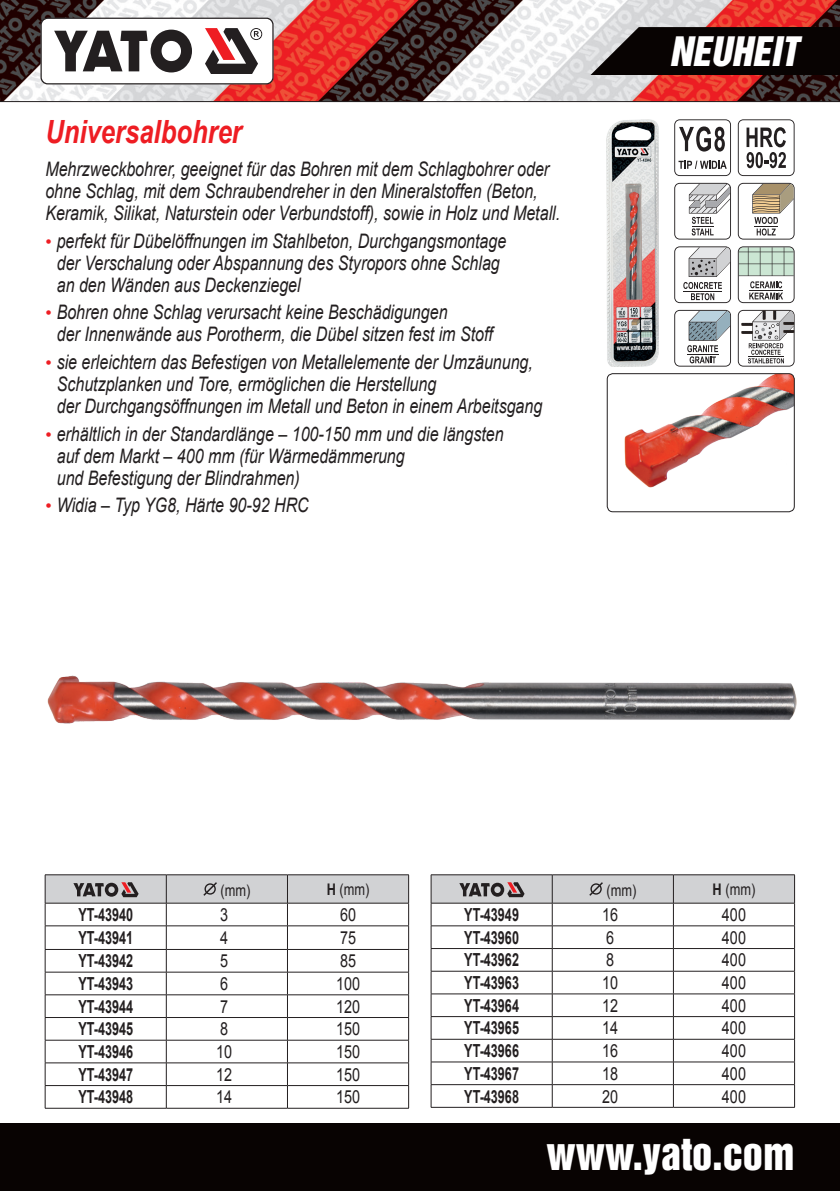
<style>
.page{position:relative;width:840px;height:1191px;background:#fff}
.page>*{position:absolute;margin:0;border:0;box-sizing:border-box;transform-origin:0 0}
.t1{font:40.4px "Switzerland Inserat";color:#fff}
.Opis_01{font:italic 37.2px "Switzerland Inserat";color:#fff}
.Nazwa_02{font:italic 700 32px "Arial";color:#ee1d23;scale:.8 1}
.Opis_02{font:italic 20px/22px "Arial";color:#231f20;scale:.8 1}
.NUMER_ARTYKULU_02-03{font:700 18px "Arial";color:#231f20;scale:.7 1}
.PARAMETR_02-03{font:18px "Arial";color:#231f20;scale:.8 1}
.Tabela_00000{font:18px "Arial";color:#231f20;scale:.8 1}
.Tabela_Parametr{font:16px "Arial";color:#231f20;scale:.8 1}
.Tabela_jednostka{font:16px "Arial";color:#231f20;scale:.8 1}
.s1{font-style:normal;font-size:18px;color:#ee1d23}
.s2{font-weight:700}
</style>
<div class="page">
<div style="left:0;top:1123px;width:839px;height:68px;background:#080302"></div>
<svg style="left:0;top:0;width:839px;height:102px"></svg>
<svg style="left:40px;top:18px;width:233px;height:66px"></svg>
<svg style="left:674px;top:119px;width:56px;height:57px"></svg>
<svg style="left:737px;top:119px;width:57px;height:57px"></svg>
<svg style="left:674px;top:183px;width:56px;height:56px"></svg>
<svg style="left:737px;top:183px;width:57px;height:56px"></svg>
<svg style="left:674px;top:246px;width:56px;height:57px"></svg>
<svg style="left:674px;top:310px;width:56px;height:56px"></svg>
<svg style="left:737px;top:246px;width:57px;height:57px"></svg>
<svg style="left:737px;top:310px;width:57px;height:56px"></svg>
<img style="left:47px;top:675px;width:748px;height:48px">
<img style="left:606px;top:119px;width:52px;height:247px">
<hr style="left:430px;top:1107px;width:122px;height:1px;background:#231f20">
<hr style="left:552px;top:1107px;width:121px;height:1px;background:#231f20">
<hr style="left:673px;top:1107px;width:121px;height:1px;background:#231f20">
<svg style="left:430px;top:874px;width:364px;height:233px"></svg>
<hr style="left:45px;top:1108px;width:121px;height:1px;background:#231f20">
<hr style="left:166px;top:1108px;width:121px;height:1px;background:#231f20">
<hr style="left:287px;top:1108px;width:121px;height:1px;background:#231f20">
<svg style="left:45px;top:874px;width:364px;height:234px"></svg>
<img style="left:624px;top:374px;width:169px;height:113px">
<div style="left:606px;top:373px;width:188px;height:139px;border:1px solid #231f20;border-radius:6px"></div>
<svg style="left:590px;top:27px;width:249px;height:48px;background:#1d1817"></svg>
<p class="Nazwa_02" style="left:45px;top:110px;width:247px">Universalbohrer</p>
<p class="Opis_02" style="left:45px;top:158px;width:644px">Mehrzweckbohrer, geeignet für das Bohren mit dem Schlagbohrer oder ohne Schlag, mit dem Schraubendreher in den Mineralstoffen (Beton,<br>Keramik, Silikat, Naturstein oder Verbundstoff), sowie in Holz und Metall.</p>
<p class="Opis_02" style="left:57px;top:230px;width:563px;text-indent:-11px"><span class="s1">•</span> perfekt für Dübelöffnungen im Stahlbeton, Durchgangsmontage der Verschalung oder Abspannung des Styropors ohne Schlag an den Wänden aus Deckenziegel</p>
<p class="Opis_02" style="left:57px;top:302px;width:546px;text-indent:-11px"><span class="s1">•</span> Bohren ohne Schlag verursacht keine Beschädigungen<br>der Innenwände aus Porotherm, die Dübel sitzen fest im Stoff</p>
<p class="Opis_02" style="left:57px;top:351px;width:608px;text-indent:-11px"><span class="s1">•</span> sie erleichtern das Befestigen von Metallelemente der Umzäunung,<br>Schutzplanken und Tore, ermöglichen die Herstellung<br>der Durchgangsöffnungen im Metall und Beton in einem Arbeitsgang</p>
<p class="Opis_02" style="left:57px;top:423px;width:560px;text-indent:-11px"><span class="s1">•</span> erhältlich in der Standardlänge – 100-150 mm und die längsten auf dem Markt – 400 mm (für Wärmedämmerung<br>und Befestigung der Blindrahmen)</p>
<p class="Opis_02" style="left:45px;top:495px;width:330px"><span class="s1">•</span> Widia – Typ YG8, Härte 90-92 HRC</p>
<p class="Opis_01" style="left:669px;top:28px;width:137px">NEUHEIT</p>
<p class="Tabela_jednostka" style="left:220px;top:879px;width:39px">(mm)</p>
<p class="Tabela_Parametr" style="left:326px;top:878px;width:55px"><span class="s2">H</span> (mm)</p>
<p class="Tabela_jednostka" style="left:606px;top:879px;width:39px">(mm)</p>
<p class="Tabela_Parametr" style="left:712px;top:878px;width:55px"><span class="s2">H</span> (mm)</p>
<p class="NUMER_ARTYKULU_02-03" style="left:78px;top:902px;width:80px">YT-43940</p>
<p class="Tabela_00000" style="left:220px;top:903px;width:12px">3</p>
<p class="PARAMETR_02-03" style="left:340px;top:903px;width:22px">60</p>
<p class="NUMER_ARTYKULU_02-03" style="left:78px;top:926px;width:80px">YT-43941</p>
<p class="Tabela_00000" style="left:220px;top:926px;width:12px">4</p>
<p class="PARAMETR_02-03" style="left:340px;top:926px;width:22px">75</p>
<p class="NUMER_ARTYKULU_02-03" style="left:78px;top:949px;width:80px">YT-43942</p>
<p class="Tabela_00000" style="left:220px;top:949px;width:12px">5</p>
<p class="PARAMETR_02-03" style="left:340px;top:949px;width:22px">85</p>
<p class="NUMER_ARTYKULU_02-03" style="left:78px;top:971px;width:80px">YT-43943</p>
<p class="Tabela_00000" style="left:220px;top:972px;width:12px">6</p>
<p class="PARAMETR_02-03" style="left:336px;top:972px;width:32px">100</p>
<p class="NUMER_ARTYKULU_02-03" style="left:78px;top:994px;width:80px">YT-43944</p>
<p class="Tabela_00000" style="left:220px;top:994px;width:12px">7</p>
<p class="PARAMETR_02-03" style="left:336px;top:994px;width:32px">120</p>
<p class="NUMER_ARTYKULU_02-03" style="left:78px;top:1017px;width:80px">YT-43945</p>
<p class="Tabela_00000" style="left:220px;top:1017px;width:12px">8</p>
<p class="PARAMETR_02-03" style="left:336px;top:1017px;width:32px">150</p>
<p class="NUMER_ARTYKULU_02-03" style="left:78px;top:1039px;width:80px">YT-43946</p>
<p class="Tabela_00000" style="left:216px;top:1040px;width:22px">10</p>
<p class="PARAMETR_02-03" style="left:336px;top:1040px;width:32px">150</p>
<p class="NUMER_ARTYKULU_02-03" style="left:78px;top:1062px;width:80px">YT-43947</p>
<p class="Tabela_00000" style="left:216px;top:1062px;width:22px">12</p>
<p class="PARAMETR_02-03" style="left:336px;top:1062px;width:32px">150</p>
<p class="NUMER_ARTYKULU_02-03" style="left:78px;top:1085px;width:80px">YT-43948</p>
<p class="Tabela_00000" style="left:216px;top:1085px;width:22px">14</p>
<p class="PARAMETR_02-03" style="left:336px;top:1085px;width:32px">150</p>
<p class="NUMER_ARTYKULU_02-03" style="left:464px;top:902px;width:80px">YT-43949</p>
<p class="Tabela_00000" style="left:601px;top:903px;width:22px">16</p>
<p class="PARAMETR_02-03" style="left:721px;top:903px;width:32px">400</p>
<p class="NUMER_ARTYKULU_02-03" style="left:464px;top:925px;width:80px">YT-43960</p>
<p class="Tabela_00000" style="left:605px;top:925px;width:12px">6</p>
<p class="PARAMETR_02-03" style="left:721px;top:925px;width:32px">400</p>
<p class="NUMER_ARTYKULU_02-03" style="left:464px;top:948px;width:80px">YT-43962</p>
<p class="Tabela_00000" style="left:605px;top:948px;width:12px">8</p>
<p class="PARAMETR_02-03" style="left:721px;top:948px;width:32px">400</p>
<p class="NUMER_ARTYKULU_02-03" style="left:464px;top:970px;width:80px">YT-43963</p>
<p class="Tabela_00000" style="left:601px;top:971px;width:22px">10</p>
<p class="PARAMETR_02-03" style="left:721px;top:971px;width:32px">400</p>
<p class="NUMER_ARTYKULU_02-03" style="left:464px;top:993px;width:80px">YT-43964</p>
<p class="Tabela_00000" style="left:601px;top:993px;width:22px">12</p>
<p class="PARAMETR_02-03" style="left:721px;top:993px;width:32px">400</p>
<p class="NUMER_ARTYKULU_02-03" style="left:464px;top:1016px;width:80px">YT-43965</p>
<p class="Tabela_00000" style="left:601px;top:1016px;width:22px">14</p>
<p class="PARAMETR_02-03" style="left:721px;top:1016px;width:32px">400</p>
<p class="NUMER_ARTYKULU_02-03" style="left:464px;top:1038px;width:80px">YT-43966</p>
<p class="Tabela_00000" style="left:601px;top:1039px;width:22px">16</p>
<p class="PARAMETR_02-03" style="left:721px;top:1039px;width:32px">400</p>
<p class="NUMER_ARTYKULU_02-03" style="left:464px;top:1061px;width:80px">YT-43967</p>
<p class="Tabela_00000" style="left:601px;top:1061px;width:22px">18</p>
<p class="PARAMETR_02-03" style="left:721px;top:1061px;width:32px">400</p>
<p class="NUMER_ARTYKULU_02-03" style="left:464px;top:1084px;width:80px">YT-43968</p>
<p class="Tabela_00000" style="left:601px;top:1084px;width:22px">20</p>
<p class="PARAMETR_02-03" style="left:721px;top:1084px;width:32px">400</p>
<h1 class="t1" style="left:546px;top:1129px;width:249px">WWW.YATO.COM</h1>
</div>
